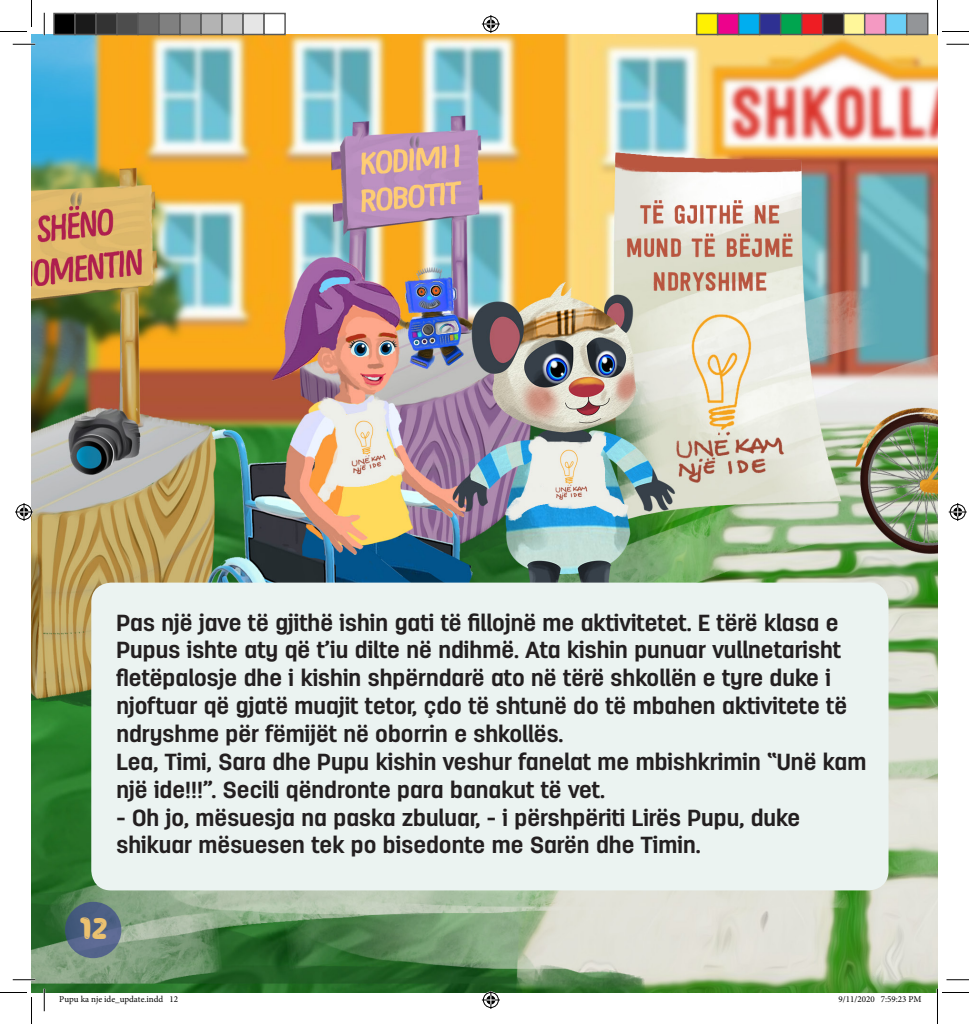
<style>
.page{position:relative;width:969px;height:1024px;background:#fff}
.page>*{position:absolute;margin:0;border:0;box-sizing:border-box;transform-origin:0 0}
.t1{font:33.15px "Clarence Alt Shine";color:#ebc16f}
.t2{font:700 23.25px/27.9px "Antartida";color:#231f20}
.t3{font:9px "Minion Pro";color:#000}
</style>
<div class="page">
<img style="left:32px;top:35px;width:905px;height:957px">
<div style="left:91px;top:583px;width:797px;height:307px;background:#ebf3f1;border-radius:20px"></div>
<svg style="left:65px;top:902px;width:56px;height:56px;background:#4e6186"></svg>
<hr style="left:13px;top:43px;width:22px;height:2px;background:#fff">
<hr style="left:13px;top:979px;width:22px;height:2px;background:#fff">
<hr style="left:43px;top:989px;width:2px;height:22px;background:#fff">
<hr style="left:936px;top:989px;width:2px;height:22px;background:#fff">
<svg style="left:13px;top:44px;width:22px;height:1px"></svg>
<svg style="left:946px;top:44px;width:23px;height:1px"></svg>
<svg style="left:13px;top:979px;width:22px;height:1px"></svg>
<svg style="left:946px;top:979px;width:23px;height:1px"></svg>
<svg style="left:44px;top:13px;width:1px;height:22px"></svg>
<svg style="left:44px;top:989px;width:1px;height:22px"></svg>
<svg style="left:0;top:0;width:32px;height:32px"></svg>
<svg style="left:0;top:992px;width:32px;height:32px"></svg>
<svg style="left:937px;top:0;width:32px;height:35px"></svg>
<svg style="left:937px;top:989px;width:32px;height:35px"></svg>
<svg style="left:482px;top:15px;width:18px;height:18px"></svg>
<svg style="left:482px;top:991px;width:18px;height:18px"></svg>
<svg style="left:15px;top:503px;width:18px;height:18px"></svg>
<svg style="left:948px;top:503px;width:18px;height:18px"></svg>
<div style="left:54px;top:14px;width:21px;height:21px;background:#000"></div>
<div style="left:53px;top:13px;width:23px;height:22px;border:2px solid #595959"></div>
<div style="left:75px;top:14px;width:21px;height:21px;background:#1a1a1a"></div>
<div style="left:74px;top:13px;width:23px;height:22px;border:2px solid #595959"></div>
<div style="left:96px;top:14px;width:21px;height:21px;background:#333"></div>
<div style="left:95px;top:13px;width:23px;height:22px;border:2px solid #595959"></div>
<div style="left:117px;top:14px;width:21px;height:21px;background:#4d4d4d"></div>
<div style="left:116px;top:13px;width:23px;height:22px;border:2px solid #595959"></div>
<div style="left:138px;top:14px;width:21px;height:21px;background:#666"></div>
<div style="left:137px;top:13px;width:23px;height:22px;border:2px solid #595959"></div>
<div style="left:159px;top:14px;width:21px;height:21px;background:#808080"></div>
<div style="left:158px;top:13px;width:23px;height:22px;border:2px solid #595959"></div>
<div style="left:180px;top:14px;width:21px;height:21px;background:#999"></div>
<div style="left:179px;top:13px;width:23px;height:22px;border:2px solid #595959"></div>
<div style="left:201px;top:14px;width:21px;height:21px;background:#b3b3b3"></div>
<div style="left:200px;top:13px;width:23px;height:22px;border:2px solid #595959"></div>
<div style="left:222px;top:14px;width:21px;height:21px;background:#ccc"></div>
<div style="left:221px;top:13px;width:23px;height:22px;border:2px solid #595959"></div>
<div style="left:243px;top:14px;width:21px;height:21px;background:#e6e6e6"></div>
<div style="left:242px;top:13px;width:23px;height:22px;border:2px solid #595959"></div>
<div style="left:263px;top:13px;width:23px;height:22px;border:2px solid #595959"></div>
<div style="left:696px;top:14px;width:21px;height:21px;background:#fff101"></div>
<div style="left:696px;top:13px;width:22px;height:22px;border:2px solid #595959"></div>
<div style="left:717px;top:14px;width:21px;height:21px;background:#ed028c"></div>
<div style="left:717px;top:13px;width:22px;height:22px;border:2px solid #595959"></div>
<div style="left:738px;top:14px;width:21px;height:21px;background:#00aeef"></div>
<div style="left:738px;top:13px;width:22px;height:22px;border:2px solid #595959"></div>
<div style="left:759px;top:14px;width:21px;height:21px;background:#2e3092"></div>
<div style="left:759px;top:13px;width:22px;height:22px;border:2px solid #595959"></div>
<div style="left:780px;top:14px;width:21px;height:21px;background:#00a54f"></div>
<div style="left:780px;top:13px;width:22px;height:22px;border:2px solid #595959"></div>
<div style="left:801px;top:14px;width:21px;height:21px;background:#ee1d23"></div>
<div style="left:801px;top:13px;width:22px;height:22px;border:2px solid #595959"></div>
<div style="left:822px;top:14px;width:21px;height:21px;background:#231f20"></div>
<div style="left:822px;top:13px;width:22px;height:22px;border:2px solid #595959"></div>
<div style="left:843px;top:14px;width:21px;height:21px;background:#fff79a"></div>
<div style="left:843px;top:13px;width:22px;height:22px;border:2px solid #595959"></div>
<div style="left:864px;top:14px;width:21px;height:21px;background:#f499c2"></div>
<div style="left:864px;top:13px;width:22px;height:22px;border:2px solid #595959"></div>
<div style="left:885px;top:14px;width:21px;height:21px;background:#6bcff6"></div>
<div style="left:885px;top:13px;width:22px;height:22px;border:2px solid #595959"></div>
<div style="left:906px;top:14px;width:21px;height:21px;background:#939598"></div>
<div style="left:906px;top:13px;width:22px;height:22px;border:2px solid #595959"></div>
<svg style="left:880px;top:953px;width:42px;height:40px;background:#b5c7a6"></svg>
<p class="t2" style="left:116px;top:609px;width:732px">Pas një jave të gjithë ishin gati të fillojnë me aktivitetet. E tërë klasa e Pupus ishte aty që t’iu dilte në ndihmë. Ata kishin punuar vullnetarisht fletëpalosje dhe i kishin shpërndarë ato në tërë shkollën e tyre duke i njoftuar që gjatë muajit tetor, çdo të shtunë do të mbahen aktivitete të ndryshme për fëmijët në oborrin e shkollës.</p>
<p class="t2" style="left:116px;top:748px;width:751px">Lea, Timi, Sara dhe Pupu kishin veshur fanelat me mbishkrimin “Unë kam një ide!!!”. Secili qëndronte para banakut të vet.</p>
<p class="t2" style="left:116px;top:804px;width:685px">- Oh jo, mësuesja na paska zbuluar, - i përshpëriti Lirës Pupu, duke shikuar mësuesen tek po bisedonte me Sarën dhe Timin.</p>
<p class="t1" style="left:80px;top:908px;width:28px">12</p>
<p class="t3" style="left:59px;top:993px;width:120px">Pupu ka nje ide_update.indd 12</p>
<p class="t3" style="left:838px;top:993px;width:85px">9/11/2020 7:59:23 PM</p>
</div>
